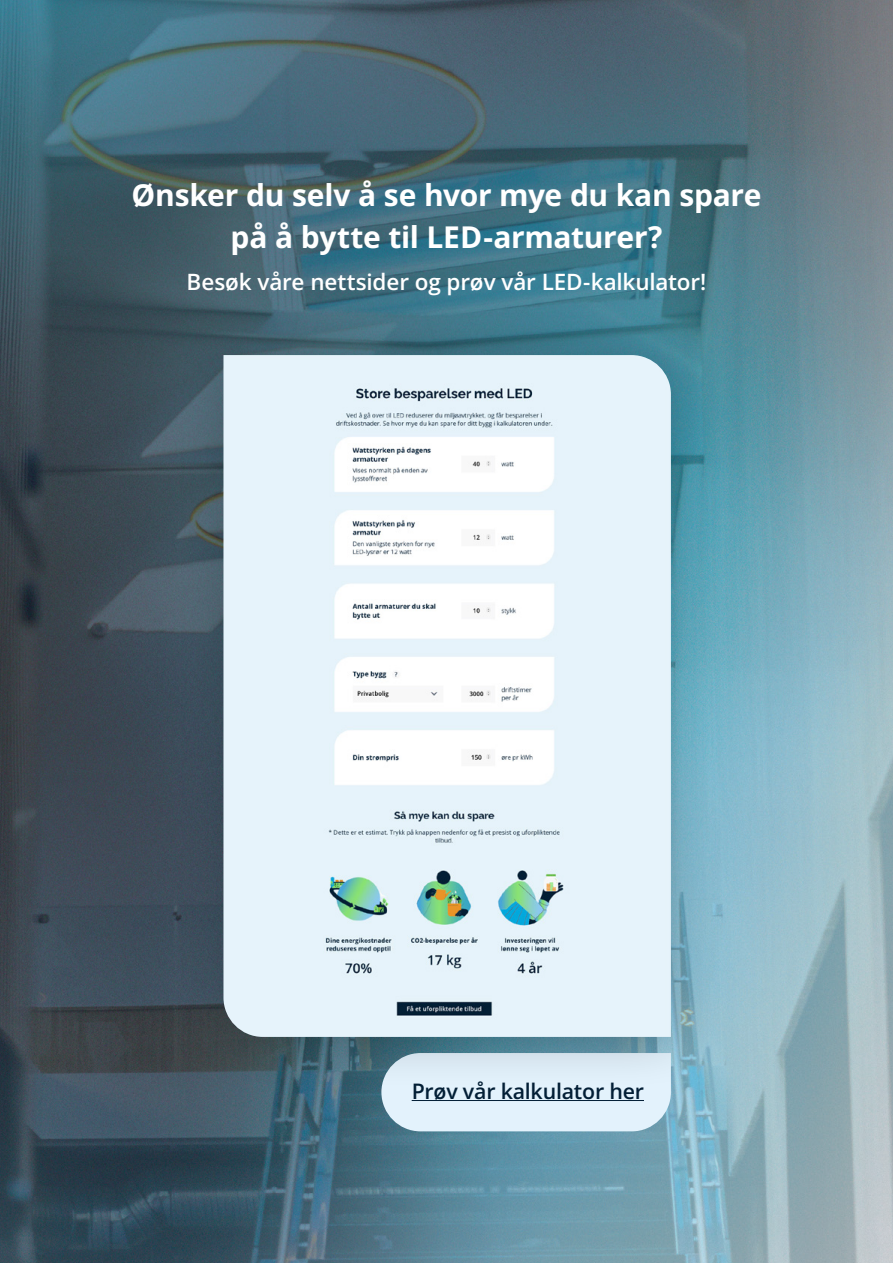
<style>
.page{position:relative;width:893px;height:1263px;background:#fff}
.page>*{position:absolute;margin:0;border:0;box-sizing:border-box;transform-origin:0 0}
.t1{font:700 30px/42px "Open Sans";letter-spacing:-.01em;color:#fff;text-align:center}
.t2{font:600 22.5px "Open Sans";letter-spacing:-.005em;color:#fff}
.t3{font:600 21.3px "Open Sans";letter-spacing:-.01em;color:#031f36}
</style>
<div class="page">
<img style="left:0;top:0;width:893px;height:1263px">
<div style="left:381px;top:1093px;width:290px;height:38px;background:#e3f2fc"></div>
<hr style="left:412px;top:1100px;width:232px;height:1px;background:#031f36">
<div style="left:173px;top:305px;width:553px;height:788px;background:#000;opacity:.25"></div>
<img style="left:223px;top:355px;width:448px;height:682px">
<p class="t1" style="left:131px;top:174px;width:632px">Ønsker du selv å se hvor mye du kan spare på å bytte til LED-armaturer?</p>
<p class="t2" style="left:187px;top:267px;width:521px">Besøk våre nettsider og prøv vår LED-kalkulator!</p>
<p class="t3" style="left:412px;top:1077px;width:234px">Prøv vår kalkulator her</p>
</div>
